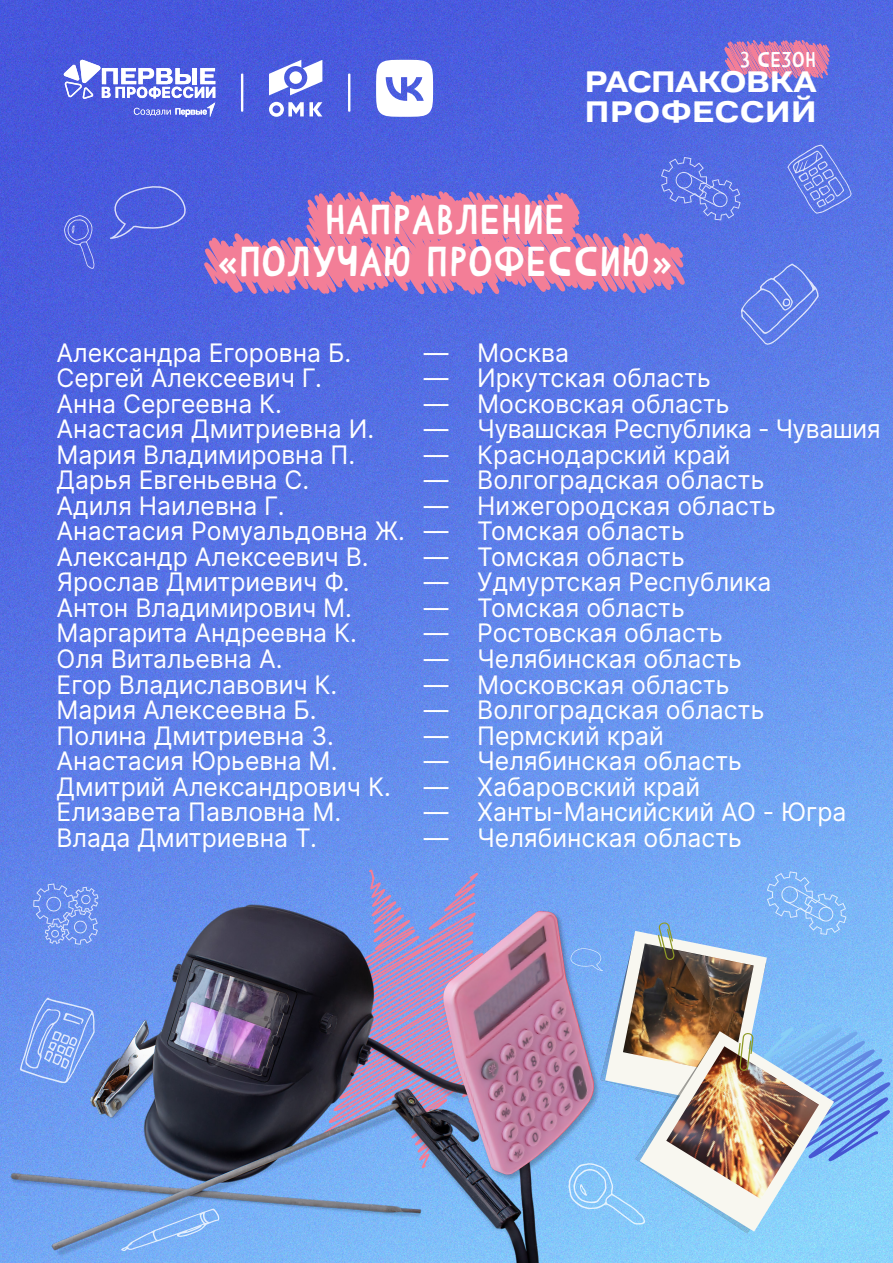
<style>
.page{position:relative;width:893px;height:1263px;background:#fff}
.page>*{position:absolute;margin:0;border:0;box-sizing:border-box;transform-origin:0 0}
.t1{font:41.7px/42.6px "Comic CAT";letter-spacing:.04em;color:#fff;text-align:center}
.t2{font:700 29.55px/30.2px "Pervye Extended";letter-spacing:.025em;color:#fff}
.t3{font:25.5px/25.5px "Inter";color:#fff}
.t4{font:21.3px "Comic CAT";letter-spacing:.04em;color:#fff}
</style>
<div class="page">
<img style="left:0;top:0;width:890px;height:1263px">
<img style="left:890px;top:0;width:3px;height:1263px">
<svg style="left:367px;top:868px;width:49px;height:25px"></svg>
<svg style="left:269px;top:60px;width:53px;height:35px"></svg>
<div style="left:289px;top:71px;width:13px;height:13px;background:#fff;border-radius:50%"></div>
<svg style="left:269px;top:102px;width:53px;height:15px"></svg>
<svg style="left:376px;top:60px;width:57px;height:57px"></svg>
<svg style="left:241px;top:73px;width:2px;height:39px"></svg>
<svg style="left:348px;top:73px;width:2px;height:39px"></svg>
<svg style="left:64px;top:60px;width:151px;height:57px"></svg>
<svg style="left:724px;top:38px;width:108px;height:41px;background:#ba75b0"></svg>
<img style="left:0;top:893px;width:539px;height:370px">
<svg style="left:33px;top:883px;width:65px;height:62px;background:#7697ee"></svg>
<svg style="left:64px;top:215px;width:30px;height:54px;background:#5b6ae0"></svg>
<svg style="left:20px;top:997px;width:75px;height:86px;background:#7ca2f1"></svg>
<svg style="left:121px;top:1208px;width:98px;height:43px;background:#7fafee"></svg>
<svg style="left:110px;top:186px;width:76px;height:53px;background:#5465df"></svg>
<img style="left:429px;top:871px;width:462px;height:362px">
<svg style="left:205px;top:145px;width:646px;height:200px;background:#7d71cf"></svg>
<img style="left:440px;top:907px;width:163px;height:276px">
<img style="left:443px;top:911px;width:151px;height:263px">
<p class="t4" style="left:740px;top:49px;width:78px">3 СЕЗОН</p>
<p class="t2" style="left:585px;top:66px;width:233px">РАСПАКОВКА<br>ПРОФЕССИЙ</p>
<h1 class="t1" style="left:221px;top:198px;width:453px">НАПРАВЛЕНИЕ<br>«ПОЛУЧАЮ ПРОФЕССИЮ»</h1>
<p class="t3" style="left:57px;top:339px;width:350px">Александра Егоровна Б.<br>Сергей Алексеевич Г.<br>Анна Сергеевна К.<br>Анастасия Дмитриевна И.<br>Мария Владимировна П.<br>Дарья Евгеньевна С.<br>Адиля Наилевна Г.<br>Анастасия Ромуальдовна Ж.<br>Александр Алексеевич В.<br>Ярослав Дмитриевич Ф.<br>Антон Владимирович М.<br>Маргарита Андреевна К.<br>Оля Витальевна А.<br>Егор Владиславович К.<br>Мария Алексеевна Б.<br>Полина Дмитриевна З.<br>Анастасия Юрьевна М.<br>Дмитрий Александрович К.<br>Елизавета Павловна М.<br>Влада Дмитриевна Т.</p>
<p class="t3" style="left:477px;top:339px;width:405px">Москва<br>Иркутская область<br>Московская область<br>Чувашская Республика - Чувашия<br>Краснодарский край<br>Волгоградская область<br>Нижегородская область<br>Томская область<br>Томская область<br>Удмуртская Республика<br>Томская область<br>Ростовская область<br>Челябинская область<br>Московская область<br>Волгоградская область<br>Пермский край<br>Челябинская область<br>Хабаровский край<br>Ханты-Мансийский АО - Югра<br>Челябинская область</p>
<p class="t3" style="left:424px;top:339px;width:26px;text-align:justify">— — — — — — — — — — — — — — — — — — — —</p>
</div>
